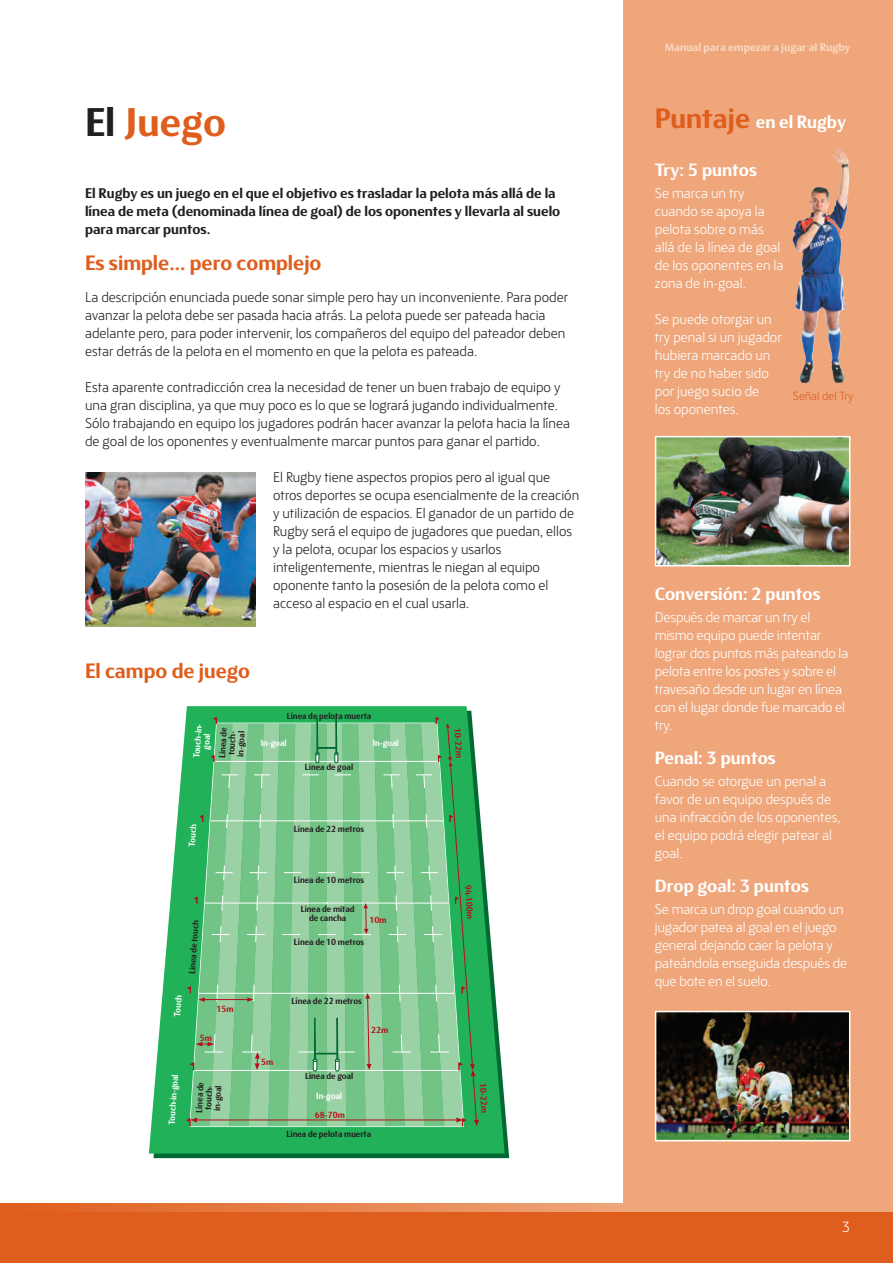
<style>
.page{position:relative;width:893px;height:1263px;background:#fff}
.page>*{position:absolute;margin:0;border:0;box-sizing:border-box;transform-origin:0 0}
.t1{font:700 40.5px "FS Blake";color:#df5e1e}
.t2{font:700 21px "FS Blake";color:#df5e1e}
.t3{font:700 18px "FS Blake";color:#fff}
.t4{font:300 15px "FS Blake";color:#fff}
.t5{font:300 14.25px/18px "FS Blake";color:#231f20}
.t6{font:300 14.25px/18px "FS Blake";letter-spacing:-.01em;color:#fff}
.t7{font:700 14.25px/18px "FS Blake";color:#231f20}
.t8{font:300 12px "FS Blake";color:#df5e1e}
.t9{font:700 11.25px "FS Blake";color:#f8d9c3}
.t10{font:700 9px/9px "FS Blake";color:#231f20;text-align:center;scale:.94 1}
.t11{font:700 9px/9px "FS Blake";color:#231f20;scale:.93 1}
.t12{font:700 9px/9px "FS Blake";color:#fff;text-align:center;scale:.93 1}
.t13{font:700 9px "FS Blake";color:#fff;scale:.94 1}
.t14{font:700 9px "FS Blake";color:#b50e1a;scale:.94 1}
.t15{font:700 9px "FS Blake";color:#b50e1a;scale:.93 1}
.s1{color:#231f20}
.s2{font-size:28.5px;color:#df5e1e}
</style>
<div class="page">
<div style="left:624px;top:0;width:269px;height:1263px;background:#efa67b"></div>
<div style="left:0;top:1203px;width:893px;height:60px;background:#df5e1e"></div>
<svg style="left:83px;top:1203px;width:541px;height:9px;background:#e78651"></svg>
<div style="left:624px;top:1203px;width:269px;height:9px;background:#efa67b"></div>
<img style="left:85px;top:472px;width:170px;height:155px">
<img style="left:658px;top:439px;width:189px;height:124px">
<div style="left:655px;top:436px;width:195px;height:130px;border:2px solid #fff"></div>
<img style="left:658px;top:1014px;width:189px;height:124px">
<div style="left:655px;top:1011px;width:195px;height:130px;border:2px solid #fff"></div>
<img style="left:800px;top:172px;width:49px;height:211px">
<svg style="left:153px;top:1109px;width:356px;height:49px;background:#10783f"></svg>
<svg style="left:149px;top:706px;width:356px;height:447px;fill:#21b259"></svg>
<svg style="left:186px;top:717px;width:293px;height:409px;background:#78c58c"></svg>
<h1 class="t1" style="left:85px;top:109px;width:143px"><span class="s1">El</span> Juego</h1>
<p class="t7" style="left:85px;top:185px;width:477px">El Rugby es un juego en el que el objetivo es trasladar la pelota más allá de la línea de meta (denominada línea de goal) de los oponentes y llevarla al suelo para marcar puntos.</p>
<h2 class="t2" style="left:85px;top:255px;width:238px">Es simple... pero complejo</h2>
<p class="t5" style="left:85px;top:290px;width:485px">La descripción enunciada puede sonar simple pero hay un inconveniente. Para poder avanzar la pelota debe ser pasada hacia atrás. La pelota puede ser pateada hacia adelante pero, para poder intervenir, los compañeros del equipo del pateador deben estar detrás de la pelota en el momento en que la pelota es pateada.</p>
<p class="t5" style="left:85px;top:380px;width:487px">Esta aparente contradicción crea la necesidad de tener un buen trabajo de equipo y una gran disciplina, ya que muy poco es lo que se logrará jugando individualmente.<br>Sólo trabajando en equipo los jugadores podrán hacer avanzar la pelota hacia la línea de goal de los oponentes y eventualmente marcar puntos para ganar el partido.</p>
<p class="t5" style="left:273px;top:470px;width:308px">El Rugby tiene aspectos propios pero al igual que otros deportes se ocupa esencialmente de la creación y utilización de espacios. El ganador de un partido de Rugby será el equipo de jugadores que puedan, ellos y la pelota, ocupar los espacios y usarlos inteligentemente, mientras le niegan al equipo oponente tanto la posesión de la pelota como el acceso al espacio en el cual usarla.</p>
<h2 class="t2" style="left:85px;top:663px;width:167px">El campo de juego</h2>
<p class="t12" style="left:193px;top:758px;width:40px;rotate:-86deg">Touch-in&shy;goal</p>
<p class="t11" style="left:219px;top:758px;width:34px;rotate:-87deg">Línea de touch&shy;in-goal</p>
<p class="t10" style="left:287px;top:712px;width:91px">Línea de pelota muerta</p>
<p class="t13" style="left:261px;top:740px;width:29px">In-goal</p>
<p class="t13" style="left:373px;top:740px;width:29px">In-goal</p>
<p class="t10" style="left:305px;top:763px;width:53px">Línea de goal</p>
<p class="t12" style="left:188px;top:846px;width:25px;rotate:-86deg">Touch</p>
<p class="t11" style="left:189px;top:974px;width:59px;rotate:-86deg">Línea de touch</p>
<p class="t12" style="left:174px;top:1016px;width:25px;rotate:-86deg">Touch</p>
<p class="t14" style="left:216px;top:1005px;width:20px">15m</p>
<p class="t14" style="left:200px;top:1035px;width:14px">5m</p>
<p class="t12" style="left:168px;top:1124px;width:56px;rotate:-86deg">Touch-in-goal</p>
<p class="t11" style="left:195px;top:1112px;width:34px;rotate:-87deg">Línea de touch&shy;in-goal</p>
<p class="t10" style="left:294px;top:826px;width:76px">Línea de 22 metros</p>
<p class="t10" style="left:294px;top:877px;width:76px">Línea de 10 metros</p>
<p class="t10" style="left:301px;top:905px;width:59px">Línea de mitad de cancha</p>
<p class="t14" style="left:369px;top:917px;width:20px">10m</p>
<p class="t10" style="left:294px;top:938px;width:76px">Línea de 10 metros</p>
<p class="t14" style="left:261px;top:1059px;width:14px">5m</p>
<p class="t10" style="left:292px;top:998px;width:76px">Línea de 22 metros</p>
<p class="t14" style="left:371px;top:1027px;width:20px">22m</p>
<p class="t10" style="left:305px;top:1073px;width:53px">Línea de goal</p>
<p class="t13" style="left:316px;top:1093px;width:29px">In-goal</p>
<p class="t14" style="left:315px;top:1111px;width:33px">68-70m</p>
<p class="t10" style="left:287px;top:1130px;width:91px">Línea de pelota muerta</p>
<p class="t15" style="left:461px;top:728px;width:34px;rotate:86deg">10-22m</p>
<p class="t15" style="left:471px;top:884px;width:39px;rotate:86deg">94-100m</p>
<p class="t15" style="left:486px;top:1083px;width:34px;rotate:86deg">10-22m</p>
<p class="t9" style="left:665px;top:43px;width:187px">Manual para empezar a jugar al Rugby</p>
<p class="t3" style="left:655px;top:115px;width:193px"><span class="s2">Puntaje</span> en el Rugby</p>
<p class="t3" style="left:655px;top:164px;width:104px">Try: 5 puntos</p>
<p class="t6" style="left:655px;top:186px;width:130px">Se marca un try cuando se apoya la pelota sobre o más allá de la línea de goal de los oponentes en la zona de in-goal.</p>
<p class="t6" style="left:655px;top:312px;width:128px">Se puede otorgar un try penal si un jugador hubiera marcado un try de no haber sido por juego sucio de<br>los oponentes.</p>
<p class="t8" style="left:793px;top:391px;width:62px">Señal del Try</p>
<p class="t3" style="left:655px;top:587px;width:167px">Conversión: 2 puntos</p>
<p class="t6" style="left:655px;top:610px;width:195px">Después de marcar un try el mismo equipo puede intentar lograr dos puntos más pateando la pelota entre los postes y sobre el travesaño desde un lugar en línea con el lugar donde fue marcado el try.</p>
<p class="t3" style="left:655px;top:751px;width:122px">Penal: 3 puntos</p>
<p class="t6" style="left:655px;top:774px;width:187px">Cuando se otorgue un penal a favor de un equipo después de una infracción de los oponentes, el equipo podrá elegir patear al goal.</p>
<p class="t3" style="left:655px;top:880px;width:156px">Drop goal: 3 puntos</p>
<p class="t6" style="left:655px;top:902px;width:194px">Se marca un drop goal cuando un jugador patea al goal en el juego general dejando caer la pelota y pateándola enseguida después de que bote en el suelo.</p>
<p class="t4" style="left:842px;top:1221px;width:10px">3</p>
</div>
